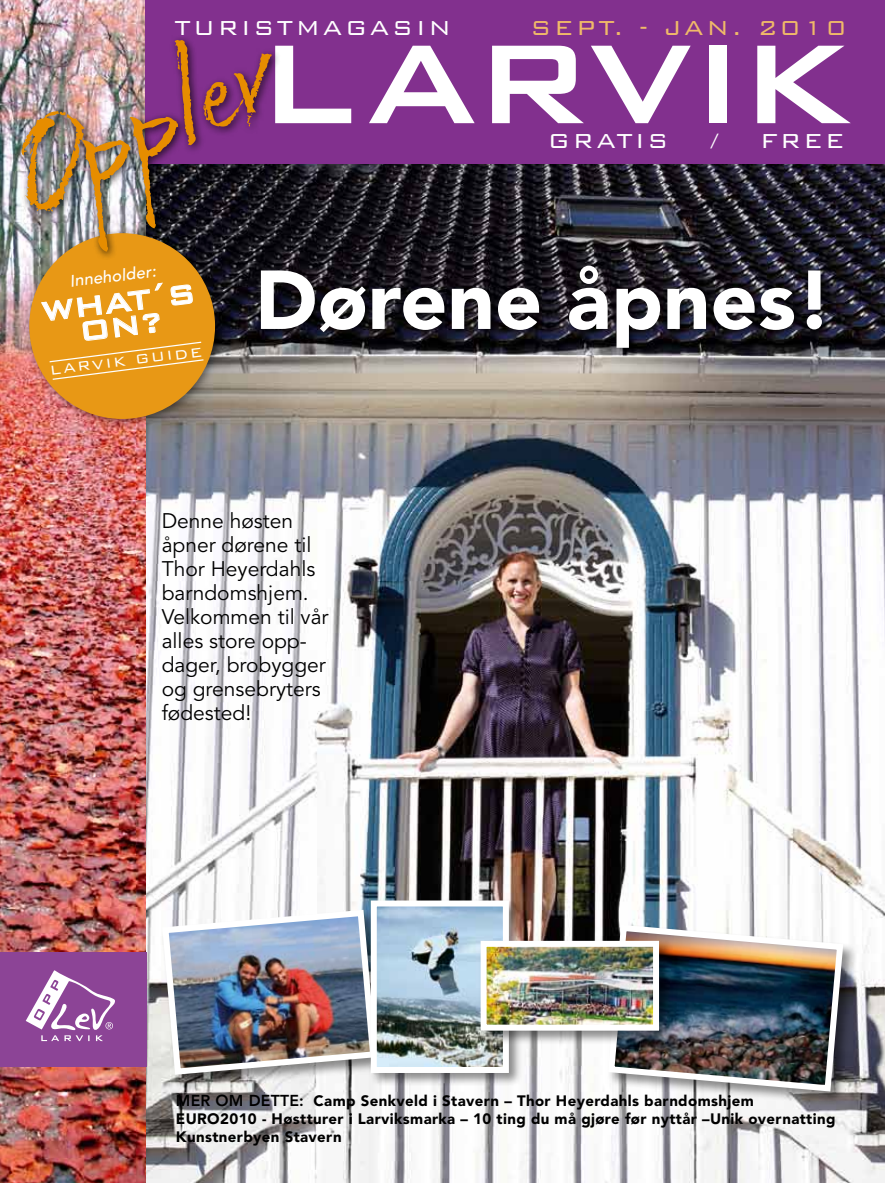
<style>
.page{position:relative;width:885px;height:1183px;background:#fff}
.page>*{position:absolute;margin:0;border:0;box-sizing:border-box;transform-origin:0 0}
.t1{font:500 150px "Bank Gothic BT";letter-spacing:-.02em;color:#fff}
.t2{font:135px "Fugu";color:#e68d00}
.t3{font:900 82.5px "Avenir";color:#fff}
.t4{font:500 36px "Bank Gothic BT";color:#fff}
.t5{font:300 27px "Bank Gothic BT";letter-spacing:.1em;color:#fff}
.t6{font:300 27px "Bank Gothic BT";letter-spacing:.1em;color:#f0ba69}
.t7{font:21px/24px "Avenir";color:#000}
.t8{font:300 17.4px "Bank Gothic BT";color:#fff}
.t9{font:italic 500 16.5px "Avenir";color:#fff}
.t10{font:900 15px/18px "Avenir";letter-spacing:.025em;color:#000}
.s1{font-weight:800;font-size:15.75px}
</style>
<div class="page">
<img style="left:0;top:0;width:147px;height:1182px">
<img style="left:147px;top:163px;width:737px;height:1019px">
<div style="left:146px;top:0;width:738px;height:163px;background:#82308e"></div>
<div style="left:0;top:952px;width:147px;height:114px;background:#8c4496"></div>
<svg style="left:26px;top:970px;width:89px;height:70px"></svg>
<div style="left:23px;top:226px;width:202px;height:202px;background:#000;opacity:.45"></div>
<div style="left:29px;top:233px;width:186px;height:186px;background:#e89815;border-radius:50%"></div>
<div style="left:160px;top:907px;width:230px;height:180px;background:#000;opacity:.45"></div>
<img style="left:159px;top:906px;width:210px;height:171px">
<div style="left:606px;top:922px;width:250px;height:182px;background:#000;opacity:.45"></div>
<img style="left:604px;top:921px;width:242px;height:173px">
<div style="left:369px;top:898px;width:154px;height:188px;background:#000;opacity:.45"></div>
<img style="left:378px;top:907px;width:124px;height:158px">
<div style="left:371px;top:900px;width:138px;height:172px;border:6px solid #fff"></div>
<div style="left:255px;top:258px;width:576px;height:99px;background:#000;opacity:.75"></div>
<div style="left:15px;top:34px;width:265px;height:226px;background:#000;opacity:.75"></div>
<div style="left:478px;top:938px;width:195px;height:106px;background:#000;opacity:.45"></div>
<img style="left:487px;top:947px;width:165px;height:76px">
<div style="left:480px;top:940px;width:179px;height:90px;border:6px solid #fff"></div>
<svg style="left:41px;top:283px;width:164px;height:97px"></svg>
<p class="t5" style="left:175px;top:14px;width:278px">TURI STMAGASI N</p>
<p class="t6" style="left:530px;top:14px;width:317px">SEPT. - JAN. 2010</p>
<p class="t2" style="left:-20px;top:102px;width:276px;rotate:-26deg">Opplev</p>
<p class="t1" style="left:255px;top:3px;width:602px">LARVIK</p>
<p class="t5" style="left:548px;top:127px;width:122px">GRATIS</p>
<p class="t5" style="left:709px;top:127px;width:11px">/</p>
<p class="t5" style="left:760px;top:127px;width:85px">FREE</p>
<p class="t9" style="left:68px;top:272px;width:88px;rotate:-7deg">Inneholder:</p>
<p class="t4" style="left:39px;top:293px;width:157px;rotate:-7deg">WHAT´S</p>
<p class="t8" style="left:49px;top:361px;width:155px;rotate:-7deg">Larvik GUIDE</p>
<p class="t3" style="left:255px;top:250px;width:579px">Dørene åpnes!</p>
<p class="t7" style="left:162px;top:509px;width:168px">Denne høsten åpner dørene til<br>Thor Heyerdahls barndomshjem.<br>Velkommen til vår alles store opp&shy;dager, brobygger og grensebryters fødested!</p>
<p class="t10" style="left:176px;top:1091px;width:661px"><span class="s1">MER OM DETTE:</span> Camp Senkveld i Stavern – Thor Heyerdahls barndomshjem<br>EURO2010 - Høstturer i Larviksmarka – 10 ting du må gjøre før nyttår –Unik overnatting<br>Kunstnerbyen Stavern</p>
</div>
